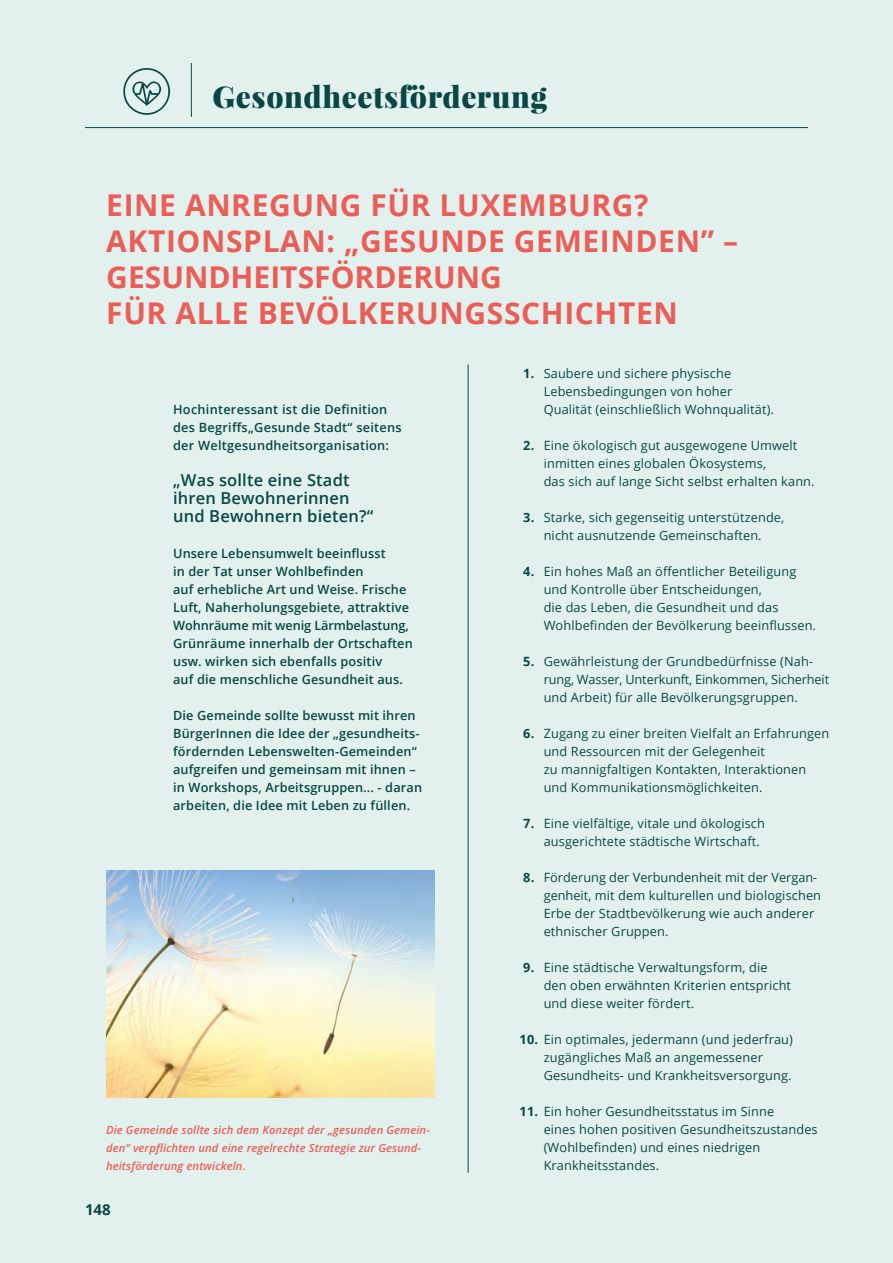
<style>
.page{position:relative;width:893px;height:1263px;background:#e3f1ee}
.page>*{position:absolute;margin:0;border:0;box-sizing:border-box;transform-origin:0 0}
.t1{font:700 30px "Open Sans";letter-spacing:.02em;color:#eb5e57}
.t2{font:700 30px/36px "Open Sans";color:#eb5e57}
.t3{font:900 30px "Playfair Display";letter-spacing:.02em;color:#084744}
.t4{font:600 16.5px/18px "Open Sans";letter-spacing:.01em;color:#084744}
.t5{font:700 15px "Open Sans";color:#084744}
.t6{font:12.75px/18px "Open Sans";letter-spacing:.01em;color:#084744}
.t7{font:600 12.75px/18px "Open Sans";letter-spacing:.01em;color:#084744}
.t8{font:700 12.75px "Open Sans";color:#084744}
.t9{font:italic 600 11.25px/18px "Open Sans";letter-spacing:.01em;color:#eb5e57}
.s1{font-weight:700}
</style>
<div class="page">
<hr style="left:85px;top:127px;width:723px;height:1px;background:#084744">
<hr style="left:191px;top:63px;width:1px;height:54px;background:#084744">
<hr style="left:468px;top:365px;width:1px;height:808px;background:#084744">
<img style="left:106px;top:871px;width:328px;height:226px">
<svg style="left:123px;top:68px;width:47px;height:47px"></svg>
<h1 class="t3" style="left:213px;top:77px;width:336px">Gesondheetsförderung</h1>
<h1 class="t1" style="left:106px;top:184px;width:145px">EINE ANREG</h1>
<h1 class="t1" style="left:291px;top:184px;width:232px">UNG FÜR LUXEMB</h1>
<h1 class="t1" style="left:568px;top:184px;width:82px">URG?</h1>
<h1 class="t1" style="left:106px;top:220px;width:140px">AKTIONSPLA</h1>
<h1 class="t1" style="left:302px;top:220px;width:253px">N: „GESUNDE GEMEI</h1>
<h1 class="t1" style="left:610px;top:220px;width:129px">NDEN” –</h1>
<h1 class="t2" style="left:106px;top:258px;width:397px">GESUNDHEITSFÖRDERUNG<br>FÜR ALLE</h1>
<h1 class="t1" style="left:258px;top:292px;width:102px">BEVÖLKER</h1>
<h1 class="t1" style="left:416px;top:292px;width:67px">UNGSS</h1>
<h1 class="t1" style="left:521px;top:292px;width:158px">CHICHTEN</h1>
<p class="t7" style="left:173px;top:400px;width:230px">Hochinteressant ist die Definition des Begriffs„Gesunde Stadt“ seitens der Weltgesundheitsorganisation:</p>
<p class="t4" style="left:173px;top:471px;width:202px">„Was sollte eine Stadt ihren Bewohnerinnen und Bewohnern bieten?“</p>
<p class="t7" style="left:173px;top:544px;width:241px">Unsere Lebensumwelt beeinflusst<br>in der Tat unser Wohlbefinden<br>auf erhebliche Art und Weise. Frische Luft, Naherholungsgebiete, attraktive Wohnräume mit wenig Lärmbelastung, Grünräume innerhalb der Ortschaften usw. wirken sich ebenfalls positiv<br>auf die menschliche Gesundheit aus.</p>
<p class="t7" style="left:173px;top:706px;width:250px">Die Gemeinde sollte bewusst mit ihren BürgerInnen die Idee der „gesundheits&shy;fördernden Lebenswelten-Gemeinden“ aufgreifen und gemeinsam mit ihnen – in Workshops, Arbeitsgruppen... - daran arbeiten, die Idee mit Leben zu füllen.</p>
<p class="t9" style="left:106px;top:1121px;width:325px">Die Gemeinde sollte sich dem Konzept der „gesunden Gemein&shy;den“ verpflichten und eine regelrechte Strategie zur Gesund&shy;heitsförderung entwickeln.</p>
<p class="t5" style="left:85px;top:1199px;width:27px">148</p>
<p class="t6" style="left:544px;top:364px;width:232px">Saubere und sichere physische<br>Lebensbedingungen von hoher<br>Qualität (einschließlich Wohnqualität).</p>
<p class="t6" style="left:544px;top:436px;width:272px">Eine ökologisch gut ausgewogene Umwelt inmitten eines globalen Ökosystems,<br>das sich auf lange Sicht selbst erhalten kann.</p>
<p class="t6" style="left:544px;top:508px;width:242px">Starke, sich gegenseitig unterstützende, nicht ausnutzende Gemeinschaften.</p>
<p class="t6" style="left:544px;top:562px;width:274px">Ein hohes Maß an öffentlicher Beteiligung und Kontrolle über Entscheidungen,<br>die das Leben, die Gesundheit und das Wohlbefinden der Bevölkerung beeinflussen.</p>
<p class="t6" style="left:544px;top:652px;width:287px">Gewährleistung der Grundbedürfnisse (Nah&shy;rung, Wasser, Unterkunft, Einkommen, Sicherheit und Arbeit) für alle Bevölkerungsgruppen.</p>
<p class="t6" style="left:544px;top:724px;width:287px">Zugang zu einer breiten Vielfalt an Erfahrungen und Ressourcen mit der Gelegenheit<br>zu mannigfaltigen Kontakten, Interaktionen und Kommunikationsmöglichkeiten.</p>
<p class="t6" style="left:544px;top:814px;width:223px">Eine vielfältige, vitale und ökologisch ausgerichtete städtische Wirtschaft.</p>
<p class="t6" style="left:544px;top:868px;width:279px">Förderung der Verbundenheit mit der Vergan&shy;genheit, mit dem kulturellen und biologischen Erbe der Stadtbevölkerung wie auch anderer ethnischer Gruppen.</p>
<p class="t6" style="left:544px;top:958px;width:249px">Eine städtische Verwaltungsform, die den oben erwähnten Kriterien entspricht und diese weiter fördert.</p>
<p class="t6" style="left:544px;top:1030px;width:251px;text-indent:-24px"><span class="s1">10.</span> Ein optimales, jedermann (und jederfrau) zugängliches Maß an angemessener<br>Gesundheits- und Krankheitsversorgung.</p>
<p class="t6" style="left:544px;top:1102px;width:275px;text-indent:-24px"><span class="s1">11.</span> Ein hoher Gesundheitsstatus im Sinne<br>eines hohen positiven Gesundheitszustandes (Wohlbefinden) und eines niedrigen Krankheitsstandes.</p>
<p class="t8" style="left:523px;top:364px;width:13px">1.</p>
<p class="t8" style="left:523px;top:436px;width:13px">2.</p>
<p class="t8" style="left:523px;top:508px;width:13px">3.</p>
<p class="t8" style="left:523px;top:562px;width:13px">4.</p>
<p class="t8" style="left:523px;top:652px;width:13px">5.</p>
<p class="t8" style="left:523px;top:724px;width:13px">6.</p>
<p class="t8" style="left:523px;top:814px;width:13px">7.</p>
<p class="t8" style="left:523px;top:868px;width:13px">8.</p>
<p class="t8" style="left:523px;top:958px;width:13px">9.</p>
</div>
